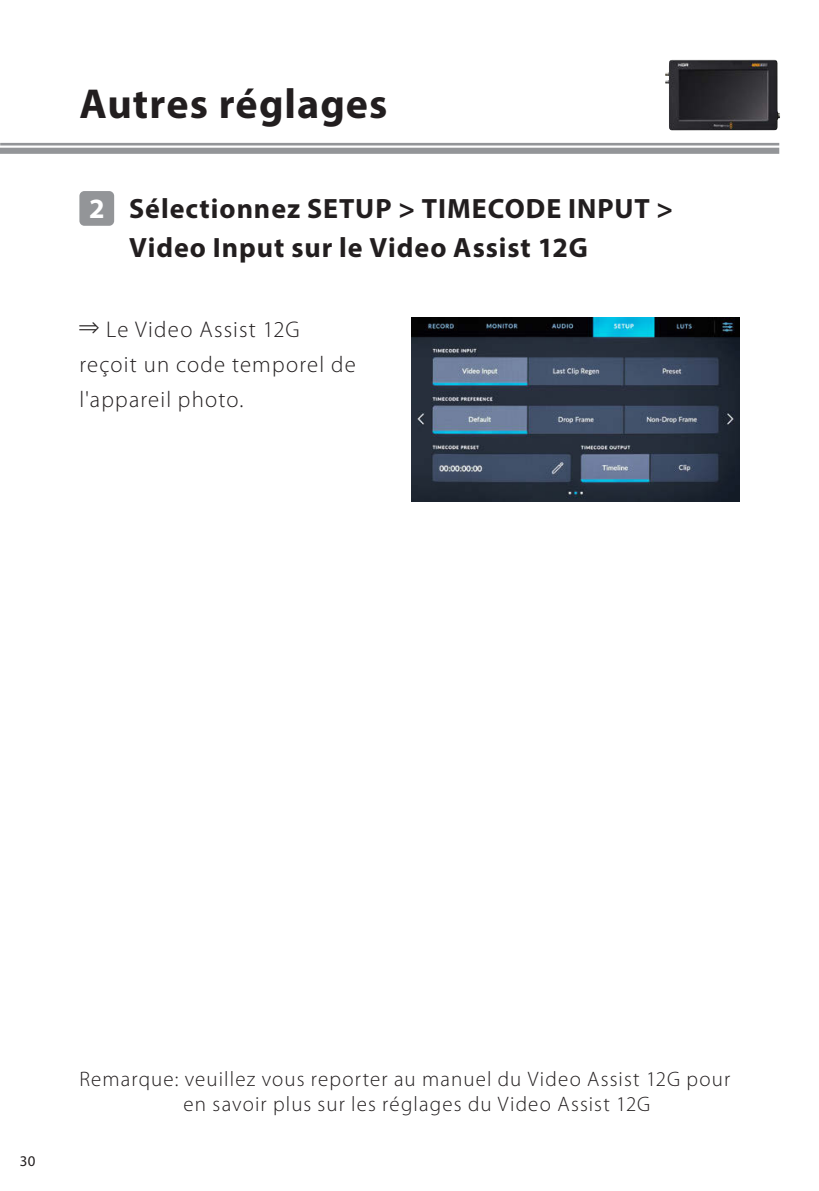
<style>
.page{position:relative;width:819px;height:1191px;background:#fff}
.page>*{position:absolute;margin:0;border:0;box-sizing:border-box;transform-origin:0 0}
.t1{font:700 42px "Myriad Pro";letter-spacing:.025em;color:#221e1f}
.t2{font:700 28px/38.5px "Myriad Pro";letter-spacing:.035em;color:#221e1f}
.t3{font:700 28px "Myriad Pro";color:#fff}
.t4{font:300 22.75px/35px "Myriad Pro";letter-spacing:.05em;color:#221e1f}
.t5{font:300 21px/24.5px "Myriad Pro";letter-spacing:.055em;color:#221e1f}
.t6{font:15.05px "Myriad Pro";color:#221e1f}
.s1{font-family:"Apple SD Gothic Neo";font-weight:500}
</style>
<div class="page">
<hr style="left:0;top:143px;width:779px;height:2px;background:#939598">
<div style="left:0;top:148px;width:779px;height:6px;background:#939598"></div>
<img style="left:412px;top:317px;width:327px;height:185px">
<div style="left:79px;top:191px;width:35px;height:35px;background:#939598;border-radius:5px"></div>
<img style="left:665px;top:60px;width:115px;height:70px">
<h1 class="t1" style="left:79px;top:77px;width:309px">Autres réglages</h1>
<h2 class="t3" style="left:89px;top:190px;width:17px">2</h2>
<h2 class="t2" style="left:129px;top:189px;width:545px">Sélectionnez SETUP &gt; TIMECODE INPUT &gt;<br>Video Input sur le Video Assist 12G</h2>
<p class="t4" style="left:79px;top:311px;width:278px"><span class="s1">⇒</span> Le Video Assist 12G reçoit un code temporel de l'appareil photo.</p>
<p class="t6" style="left:20px;top:1151px;width:17px">30</p>
<p class="t5" style="left:184px;top:1066px;width:548px;text-indent:-104px">Remarque: veuillez vous reporter au manuel du Video Assist 12G pour en savoir plus sur les réglages du Video Assist 12G</p>
</div>
